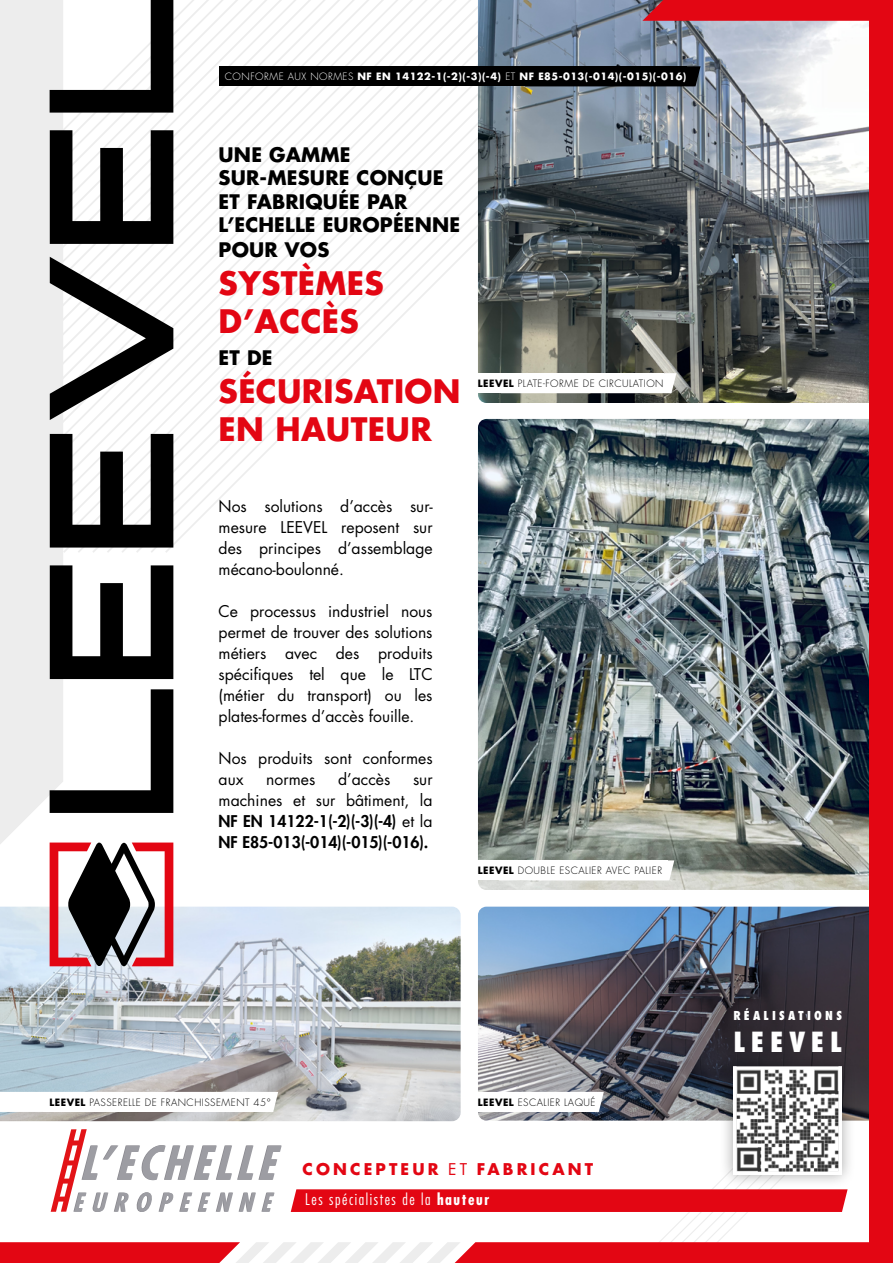
<style>
.page{position:relative;width:893px;height:1263px;background:#fff}
.page>*{position:absolute;margin:0;border:0;box-sizing:border-box;transform-origin:0 0}
.t1{font:700 31.5px/37.8px "Futura Std";letter-spacing:.01em;color:#e30613}
.t2{font:800 condensed 27px "Futura Std";letter-spacing:.21em;color:#fff}
.t3{font:700 19.5px/23.4px "Futura Std";letter-spacing:.01em;color:#000}
.t4{font:15.75px/21px "Futura Std";color:#000;text-align:justify}
.t5{font:800 15.75px/21px "Futura Std";color:#000;text-align:justify}
.t6{font:700 15.75px "Futura Std";letter-spacing:.2em;color:#e30613}
.t7{font:300 condensed 15.6px "Futura Std";letter-spacing:.1em;color:#fff}
.t8{font:800 condensed 12px "Futura Std";letter-spacing:.27em;color:#fff}
.t9{font:300 9.9px "Futura Std";letter-spacing:.05em;color:#000}
.t10{font:700 9.9px "Futura Std";letter-spacing:.05em;color:#fff}
.s1{font-weight:300}
.s2{font-weight:700}
.s3{font-weight:400}
</style>
<div class="page">
<svg style="left:484px;top:1120px;width:385px;height:122px"></svg>
<img style="left:0;top:907px;width:461px;height:214px">
<img style="left:478px;top:907px;width:391px;height:213px">
<svg style="left:63px;top:0;width:527px;height:553px"></svg>
<img style="left:478px;top:0;width:391px;height:403px">
<img style="left:478px;top:419px;width:391px;height:471px">
<svg style="left:642px;top:0;width:227px;height:21px;background:#dc0c19"></svg>
<div style="left:869px;top:0;width:24px;height:1263px;background:#e30613"></div>
<svg style="left:0;top:0;width:63px;height:876px;background:#ececec"></svg>
<div style="left:291px;top:1189px;width:557px;height:23px;background:#e30613"></div>
<svg style="left:51px;top:1129px;width:231px;height:83px"></svg>
<div style="left:719px;top:1053px;width:137px;height:135px;background:#000;opacity:.35"></div>
<img style="left:734px;top:1067px;width:108px;height:107px">
<svg style="left:686px;top:66px;width:14px;height:20px"></svg>
<div style="left:219px;top:66px;width:467px;height:20px;background:#000"></div>
<svg style="left:50px;top:689px;width:123px;height:124px"></svg>
<svg style="left:50px;top:565px;width:123px;height:114px"></svg>
<svg style="left:50px;top:434px;width:123px;height:113px"></svg>
<svg style="left:50px;top:257px;width:123px;height:163px"></svg>
<svg style="left:34px;top:0;width:210px;height:244px"></svg>
<svg style="left:50px;top:842px;width:123px;height:125px"></svg>
<svg style="left:0;top:1242px;width:869px;height:21px"></svg>
<svg style="left:668px;top:860px;width:6px;height:20px"></svg>
<div style="left:472px;top:860px;width:196px;height:20px;background:#fff"></div>
<svg style="left:595px;top:1092px;width:9px;height:20px"></svg>
<div style="left:472px;top:1092px;width:123px;height:20px;background:#fff"></div>
<svg style="left:0;top:1092px;width:278px;height:20px"></svg>
<div style="left:43px;top:1092px;width:228px;height:20px;background:#fff"></div>
<svg style="left:664px;top:373px;width:12px;height:20px"></svg>
<div style="left:472px;top:373px;width:192px;height:20px;background:#fff"></div>
<p class="t10" style="left:225px;top:70px;width:463px"><span class="s1">CONFORME AUX NORMES</span> NF EN 14122-1(-2)(-3)(-4) <span class="s1">ET</span> NF E85-013(-014)(-015)(-016)</p>
<p class="t3" style="left:219px;top:142px;width:243px">UNE GAMME<br>SUR-MESURE CONÇUE<br>ET FABRIQUÉE PAR<br>L’ECHELLE EUROPÉENNE</p>
<p class="t3" style="left:219px;top:238px;width:112px">POUR VOS</p>
<h1 class="t1" style="left:219px;top:264px;width:167px">SYSTÈMES<br>D’ACCÈS</h1>
<p class="t3" style="left:219px;top:346px;width:55px">ET DE</p>
<h1 class="t1" style="left:219px;top:372px;width:243px">SÉCURISATION<br>EN HAUTEUR</h1>
<p class="t9" style="left:478px;top:377px;width:187px"><span class="s2">LEEVEL</span> PLATE-FORME DE CIRCULATION</p>
<p class="t4" style="left:219px;top:495px;width:216px">Nos solutions d’accès sur&shy;mesure LEEVEL reposent sur des principes d’assemblage mécano-boulonné.</p>
<p class="t4" style="left:219px;top:600px;width:216px">Ce processus industriel nous permet de trouver des solutions métiers avec des produits spécifiques tel que le LTC (métier du transport) ou les plates-formes d’accès fouille.</p>
<p class="t4" style="left:219px;top:747px;width:216px">Nos produits sont conformes aux</p>
<p class="t4" style="left:266px;top:768px;width:51px">normes</p>
<p class="t4" style="left:338px;top:768px;width:54px">d’accès</p>
<p class="t5" style="left:219px;top:768px;width:216px;text-indent:194px"><span class="s3">sur machines et sur bâtiment, la </span>NF EN 14122-1(-2)(-3)(-4) <span class="s3">et la </span>NF E85-013(-014)(-015)(-016).</p>
<p class="t9" style="left:478px;top:864px;width:186px"><span class="s2">LEEVEL</span> DOUBLE ESCALIER AVEC PALIER</p>
<p class="t9" style="left:50px;top:1096px;width:223px"><span class="s2">LEEVEL</span> PASSERELLE DE FRANCHISSEMENT 45°</p>
<p class="t9" style="left:478px;top:1096px;width:119px"><span class="s2">LEEVEL</span> ESCALIER LAQUÉ</p>
<p class="t6" style="left:302px;top:1158px;width:292px">CONCEPTEUR <span class="s3">ET</span> FABRICANT</p>
<p class="t7" style="left:305px;top:1190px;width:186px">Les spécialistes de la <span class="s2">hauteur</span></p>
<p class="t8" style="left:733px;top:1008px;width:110px">RÉALISATIONS</p>
<h2 class="t2" style="left:733px;top:1025px;width:110px">LEEVEL</h2>
</div>
